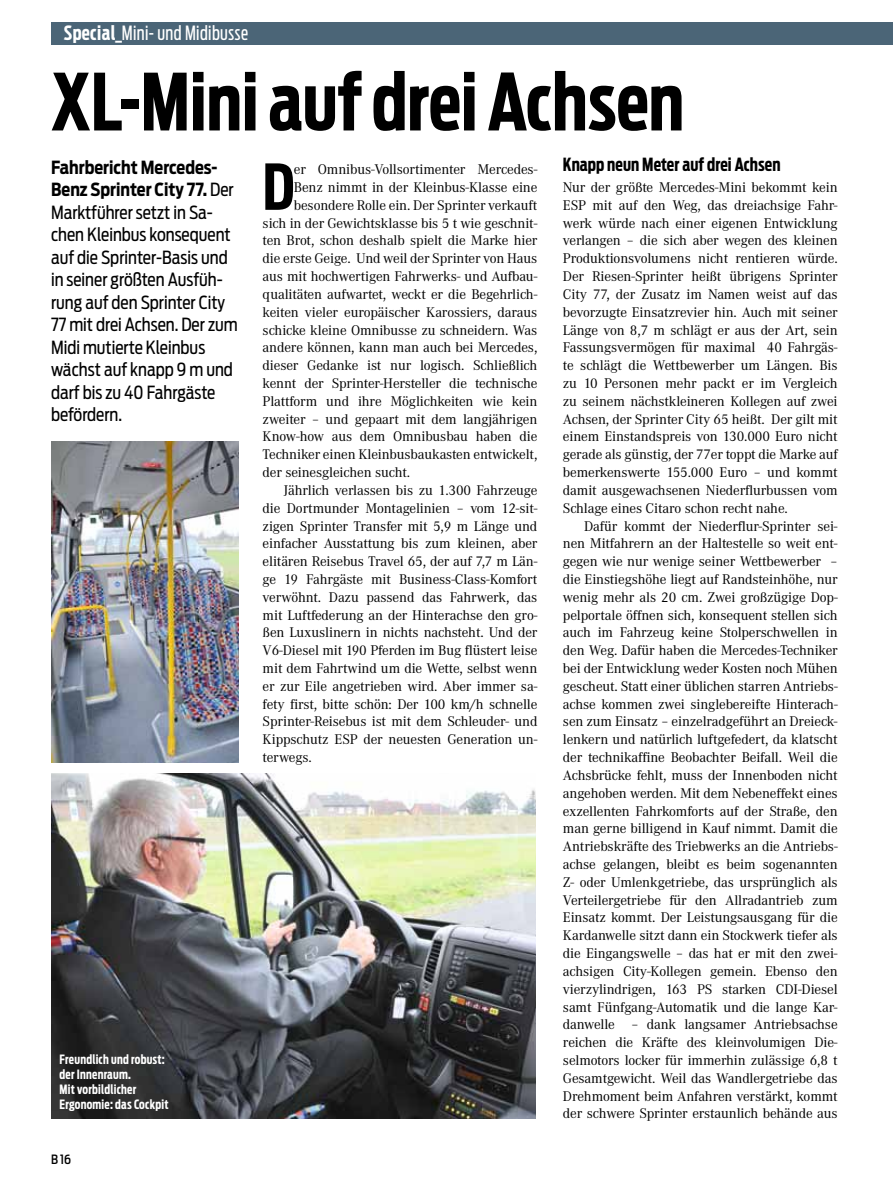
<style>
.page{position:relative;width:893px;height:1191px;background:#fff}
.page>*{position:absolute;margin:0;border:0;box-sizing:border-box;transform-origin:0 0}
.t1{font:700 78px "Antenna Extra Cond";color:#000}
.t2{font:700 62.7px "Antenna Extra Cond";color:#000}
.t3{font:19.5px "Antenna Extra Cond";letter-spacing:.02em;color:#fff}
.t4{font:18px/22.5px "Antenna Cond";color:#000;scale:.95 1}
.t5{font:700 18px "Antenna Extra Cond";letter-spacing:.005em;color:#000}
.t6{font:14.55px/17.9px "Corporate A";letter-spacing:-.01em;color:#000;text-align:justify}
.t7{font:700 12.75px/15px "Antenna Extra Cond";letter-spacing:.02em;color:#fff}
.t8{font:500 12.75px "Antenna Cond";color:#000;scale:.95 1}
.s1{font-weight:700}
</style>
<div class="page">
<div style="left:51px;top:22px;width:842px;height:22px;background:#4b6577"></div>
<img style="left:51px;top:774px;width:485px;height:344px">
<img style="left:51px;top:441px;width:187px;height:321px">
<h3 class="t3" style="left:64px;top:21px;width:186px"><span class="s1">Special_</span>Mini- und Midibusse</h3>
<h1 class="t1" style="left:51px;top:56px;width:634px">XL-Mini auf drei Achsen</h1>
<p class="t4" style="left:51px;top:156px;width:198px"><span class="s1">Fahrbericht Mercedes-<br>Benz Sprinter City 77.</span> Der<br>Marktführer setzt in Sa&shy;chen Kleinbus konsequent auf die Sprinter-Basis und in seiner größten Ausfüh&shy;rung auf den Sprinter City<br>77 mit drei Achsen. Der zum<br>Midi mutierte Kleinbus wächst auf knapp 9 m und darf bis zu 40 Fahrgäste befördern.</p>
<h2 class="t2" style="left:263px;top:150px;width:33px">D</h2>
<p class="t6" style="left:294px;top:161px;width:245px">er Omnibus-Vollsortimenter Mercedes-</p>
<p class="t6" style="left:294px;top:179px;width:245px">Benz nimmt in der Kleinbus-Klasse eine</p>
<p class="t6" style="left:294px;top:196px;width:245px">besondere Rolle ein. Der Sprinter verkauft</p>
<p class="t6" style="left:263px;top:214px;width:276px">sich in der Gewichtsklasse bis 5 t wie geschnit-</p>
<p class="t6" style="left:263px;top:232px;width:276px">ten Brot, schon deshalb spielt die Marke hier</p>
<p class="t6" style="left:263px;top:250px;width:276px">die erste Geige. Und weil der Sprinter von Haus</p>
<p class="t6" style="left:263px;top:268px;width:276px">aus mit hochwertigen Fahrwerks- und Aufbau-</p>
<p class="t6" style="left:263px;top:285px;width:276px">qualitäten aufwartet, weckt er die Begehrlich-</p>
<p class="t6" style="left:263px;top:303px;width:276px">keiten vieler europäischer Karossiers, daraus</p>
<p class="t6" style="left:263px;top:321px;width:276px">schicke kleine Omnibusse zu schneidern. Was</p>
<p class="t6" style="left:263px;top:339px;width:276px">andere können, kann man auch bei Mercedes,</p>
<p class="t6" style="left:263px;top:357px;width:276px">dieser Gedanke ist nur logisch. Schließlich</p>
<p class="t6" style="left:263px;top:374px;width:276px">kennt der Sprinter-Hersteller die technische</p>
<p class="t6" style="left:263px;top:392px;width:276px">Plattform und ihre Möglichkeiten wie kein</p>
<p class="t6" style="left:263px;top:410px;width:276px">zweiter – und gepaart mit dem langjährigen</p>
<p class="t6" style="left:263px;top:428px;width:276px">Know-how aus dem Omnibusbau haben die</p>
<p class="t6" style="left:263px;top:446px;width:276px">Techniker einen Kleinbusbaukasten entwickelt,</p>
<p class="t6" style="left:263px;top:463px;width:149px">der seinesgleichen sucht.</p>
<p class="t6" style="left:284px;top:481px;width:255px">Jährlich verlassen bis zu 1.300 Fahrzeuge</p>
<p class="t6" style="left:263px;top:499px;width:276px">die Dortmunder Montagelinien – vom 12-sit-</p>
<p class="t6" style="left:263px;top:517px;width:276px">zigen Sprinter Transfer mit 5,9 m Länge und</p>
<p class="t6" style="left:263px;top:535px;width:276px">einfacher Ausstattung bis zum kleinen, aber</p>
<p class="t6" style="left:263px;top:553px;width:276px">elitären Reisebus Travel 65, der auf 7,7 m Län-</p>
<p class="t6" style="left:263px;top:570px;width:276px">ge 19 Fahrgäste mit Business-Class-Komfort</p>
<p class="t6" style="left:263px;top:588px;width:276px">verwöhnt. Dazu passend das Fahrwerk, das</p>
<p class="t6" style="left:263px;top:606px;width:276px">mit Luftfederung an der Hinterachse den gro-</p>
<p class="t6" style="left:263px;top:624px;width:276px">ßen Luxuslinern in nichts nachsteht. Und der</p>
<p class="t6" style="left:263px;top:642px;width:276px">V6-Diesel mit 190 Pferden im Bug flüstert leise</p>
<p class="t6" style="left:263px;top:659px;width:276px">mit dem Fahrtwind um die Wette, selbst wenn</p>
<p class="t6" style="left:263px;top:677px;width:276px">er zur Eile angetrieben wird. Aber immer sa-</p>
<p class="t6" style="left:263px;top:695px;width:276px">fety first, bitte schön: Der 100 km/h schnelle</p>
<p class="t6" style="left:263px;top:713px;width:276px">Sprinter-Reisebus ist mit dem Schleuder- und</p>
<p class="t6" style="left:263px;top:731px;width:276px">Kippschutz ESP der neuesten Generation un-</p>
<p class="t6" style="left:263px;top:748px;width:51px">terwegs.</p>
<p class="t7" style="left:60px;top:1052px;width:111px">Freundlich und robust: der Innenraum.<br>Mit vorbildlicher<br>Ergonomie: das Cockpit</p>
<p class="t8" style="left:51px;top:1151px;width:23px">B 16</p>
<p class="t5" style="left:563px;top:153px;width:219px">Knapp neun Meter auf drei Achsen</p>
<p class="t6" style="left:563px;top:179px;width:276px">Nur der größte Mercedes-Mini bekommt kein ESP mit auf den Weg, das dreiachsige Fahr&shy;werk würde nach einer eigenen Entwicklung verlangen – die sich aber wegen des kleinen Produktionsvolumens nicht rentieren würde.<br>Der Riesen-Sprinter heißt übrigens Sprinter City 77, der Zusatz im Namen weist auf das bevorzugte Einsatzrevier hin. Auch mit seiner Länge von 8,7 m schlägt er aus der Art, sein Fassungsvermögen für maximal 40 Fahrgäs&shy;te schlägt die Wettbewerber um Längen. Bis zu 10 Personen mehr packt er im Vergleich zu seinem nächstkleineren Kollegen auf zwei Achsen, der Sprinter City 65 heißt. Der gilt mit einem Einstandspreis von 130.000 Euro nicht gerade als günstig, der 77er toppt die Marke auf bemerkenswerte 155.000 Euro – und kommt damit ausgewachsenen Niederflurbussen vom Schlage eines Citaro schon recht nahe.</p>
<p class="t6" style="left:563px;top:517px;width:276px;text-indent:21px">Dafür kommt der Niederflur-Sprinter sei&shy;nen Mitfahrern an der Haltestelle so weit ent&shy;gegen wie nur wenige seiner Wettbewerber – die Einstiegshöhe liegt auf Randsteinhöhe, nur wenig mehr als 20 cm. Zwei großzügige Dop&shy;pelportale öffnen sich, konsequent stellen sich auch im Fahrzeug keine Stolperschwellen in den Weg. Dafür haben die Mercedes-Techniker bei der Entwicklung weder Kosten noch Mühen gescheut. Statt einer üblichen starren Antriebs&shy;achse kommen zwei singlebereifte Hinterach&shy;sen zum Einsatz – einzelradgeführt an Dreieck&shy;lenkern und natürlich luftgefedert, da klatscht der technikaffine Beobachter Beifall. Weil die Achsbrücke fehlt, muss der Innenboden nicht angehoben werden. Mit dem Nebeneffekt eines exzellenten Fahrkomforts auf der Straße, den man gerne billigend in Kauf nimmt. Damit die Antriebskräfte des Triebwerks an die Antriebs&shy;achse gelangen, bleibt es beim sogenannten Z- oder Umlenkgetriebe, das ursprünglich als Verteilergetriebe für den Allradantrieb zum Einsatz kommt. Der Leistungsausgang für die Kardanwelle sitzt dann ein Stockwerk tiefer als die Eingangswelle – das hat er mit den zwei&shy;achsigen City-Kollegen gemein. Ebenso den vierzylindrigen, 163 PS starken CDI-Diesel samt Fünfgang-Automatik und die lange Kar&shy;danwelle – dank langsamer Antriebsachse reichen die Kräfte des kleinvolumigen Die&shy;selmotors locker für immerhin zulässige 6,8 t Gesamtgewicht. Weil das Wandlergetriebe das Drehmoment beim Anfahren verstärkt, kommt der schwere Sprinter erstaunlich behände aus</p>
</div>
